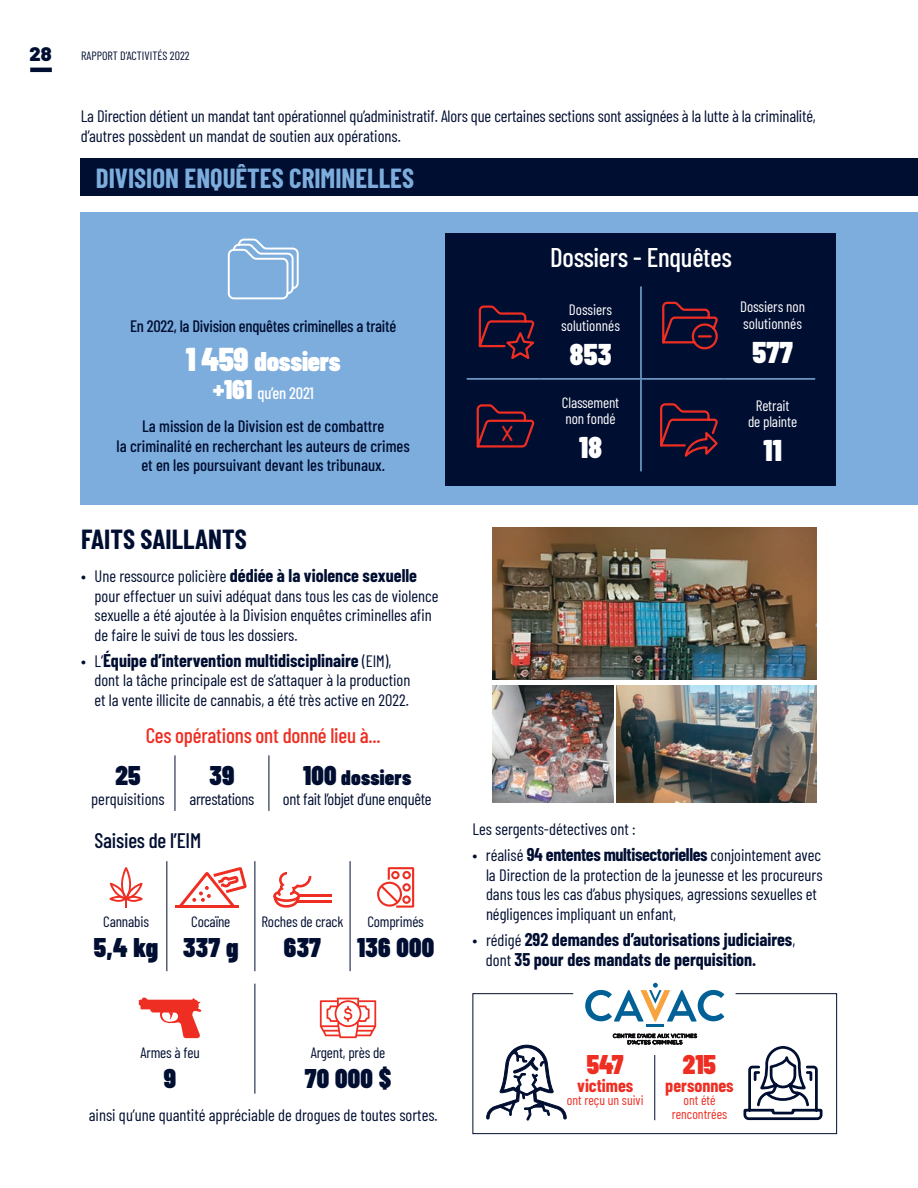
<style>
.page{position:relative;width:918px;height:1188px;background:#fff}
.page>*{position:absolute;margin:0;border:0;box-sizing:border-box;transform-origin:0 0}
.t1{font:900 30px "Barlow Condensed";letter-spacing:.01em;color:#fff}
.t2{font:900 27px "Barlow Condensed";letter-spacing:.01em;color:#000e31}
.t3{font:700 27px "Barlow Condensed";color:#7daddc}
.t4{font:500 27px "Barlow Condensed";letter-spacing:-.01em;color:#fff}
.t5{font:700 27px "Barlow Condensed";color:#000e31}
.t6{font:900 27px "Barlow Condensed";letter-spacing:-.01em;color:#fff}
.t7{font:900 27px "Barlow Condensed";color:#ee2e22}
.t8{font:500 21px "Barlow Condensed";letter-spacing:-.01em;color:#ee2e22}
.t9{font:500 21px "Barlow Condensed";letter-spacing:-.01em;color:#000e31}
.t10{font:900 21px "Barlow Condensed";letter-spacing:.01em;color:#000e31}
.t11{font:300 20.1px "Hiruko Pro Alternate";color:#ee2e22}
.t12{font:900 19.5px "Barlow";color:#000e31}
.t13{font:700 18px/19.5px "Barlow Condensed";color:#000e31}
.t14{font:700 18px "Barlow Condensed";letter-spacing:-.02em;color:#000e31}
.t15{font:700 18px "Barlow Condensed";color:#ee2e22}
.t16{font:16.5px/19.5px "Barlow Condensed";color:#000e31}
.t17{font:500 16.5px/33px "Barlow Condensed";color:#000e31;text-align:center}
.t18{font:16.5px "Barlow Condensed";letter-spacing:-.02em;color:#000e31}
.t19{font:15px/16.5px "Barlow Condensed";color:#fff;text-align:center}
.t20{font:15px "Barlow Condensed";letter-spacing:-.01em;color:#000e31}
.t21{font:13.5px/13.5px "Barlow Condensed";color:#ee2e22;text-align:center}
.t22{font:12px "Barlow Condensed";color:#000e31}
.s1{font-size:33px}
.s2{font-weight:900;font-size:27px;color:#fff}
.s3{color:#fff}
.s4{font-weight:400;font-size:16.5px}
.s5{font-size:27px}
</style>
<div class="page">
<hr style="left:30px;top:68px;width:22px;height:4px;background:#000e31">
<div style="left:81px;top:159px;width:837px;height:37px;background:#000e31"></div>
<div style="left:81px;top:213px;width:837px;height:292px;background:#7daddc"></div>
<div style="left:446px;top:233px;width:390px;height:253px;background:#000e31"></div>
<hr style="left:640px;top:286px;width:2px;height:92px;background:#7daddc">
<hr style="left:640px;top:380px;width:2px;height:91px;background:#7daddc">
<hr style="left:466px;top:378px;width:74px;height:2px;background:#7daddc">
<hr style="left:540px;top:378px;width:101px;height:2px;background:#7daddc">
<hr style="left:641px;top:378px;width:83px;height:2px;background:#7daddc">
<hr style="left:724px;top:378px;width:91px;height:2px;background:#7daddc">
<svg style="left:478px;top:305px;width:57px;height:54px"></svg>
<svg style="left:662px;top:301px;width:56px;height:49px"></svg>
<svg style="left:476px;top:404px;width:59px;height:44px"></svg>
<svg style="left:660px;top:403px;width:58px;height:54px"></svg>
<hr style="left:175px;top:755px;width:1px;height:56px;background:#000e31">
<hr style="left:269px;top:755px;width:1px;height:56px;background:#000e31">
<hr style="left:166px;top:861px;width:1px;height:110px;background:#000e31">
<hr style="left:255px;top:983px;width:1px;height:111px;background:#000e31">
<hr style="left:255px;top:861px;width:1px;height:110px;background:#000e31">
<hr style="left:350px;top:861px;width:1px;height:110px;background:#000e31">
<svg style="left:110px;top:867px;width:33px;height:41px"></svg>
<hr style="left:175px;top:905px;width:64px;height:3px;background:#ee2e22">
<svg style="left:179px;top:867px;width:68px;height:38px"></svg>
<hr style="left:296px;top:900px;width:36px;height:2px;background:#ee2e22">
<hr style="left:299px;top:894px;width:33px;height:3px;background:#ee2e22">
<svg style="left:273px;top:872px;width:38px;height:36px"></svg>
<svg style="left:377px;top:867px;width:37px;height:41px"></svg>
<svg style="left:139px;top:998px;width:63px;height:40px"></svg>
<svg style="left:320px;top:998px;width:56px;height:40px"></svg>
<img style="left:493px;top:528px;width:324px;height:152px">
<img style="left:493px;top:686px;width:120px;height:116px">
<img style="left:616px;top:686px;width:201px;height:116px">
<svg style="left:227px;top:238px;width:72px;height:62px"></svg>
<svg style="left:472px;top:993px;width:365px;height:141px"></svg>
<svg style="left:585px;top:983px;width:139px;height:43px"></svg>
<svg style="left:613px;top:1034px;width:84px;height:11px"></svg>
<svg style="left:742px;top:1016px;width:82px;height:105px"></svg>
<svg style="left:486px;top:1045px;width:81px;height:85px"></svg>
<hr style="left:654px;top:1055px;width:1px;height:65px;background:#000e31">
<p class="t12" style="left:29px;top:39px;width:24px">28</p>
<p class="t22" style="left:81px;top:47px;width:110px">RAPPORT D’ACTIVITÉS 2022</p>
<p class="t16" style="left:81px;top:105px;width:736px">La Direction détient un mandat tant opérationnel qu’administratif. Alors que certaines sections sont assignées à la lutte à la criminalité, d’autres possèdent un mandat de soutien aux opérations.</p>
<h2 class="t3" style="left:96px;top:159px;width:320px">DIVISION ENQUÊTES CRIMINELLES</h2>
<p class="t17" style="left:130px;top:309px;width:268px">En 2022, la Division enquêtes criminelles a traité</p>
<h2 class="t6" style="left:186px;top:342px;width:157px"><span class="s1">1 459</span> dossiers</h2>
<p class="t17" style="left:142px;top:375px;width:244px"><span class="s2">+161</span> <span class="s3">qu’en 2021<br></span>La mission de la Division est de combattre</p>
<p class="t17" style="left:117px;top:435px;width:295px;line-height:19.5px">la criminalité en recherchant les auteurs de crimes et en les poursuivant devant les tribunaux.</p>
<h2 class="t5" style="left:81px;top:520px;width:167px">FAITS SAILLANTS</h2>
<p class="t13" style="left:81px;top:565px;width:338px"><span class="s4">• Une ressource policière</span> dédiée à la violence sexuelle</p>
<p class="t16" style="left:95px;top:585px;width:345px">pour effectuer un suivi adéquat dans tous les cas de violence sexuelle a été ajoutée à la Division enquêtes criminelles afin de faire le suivi de tous les dossiers.</p>
<p class="t13" style="left:81px;top:650px;width:312px"><span class="s4">• L’</span>Équipe d’intervention multidisciplinaire <span class="s4">(EIM),</span></p>
<p class="t16" style="left:94px;top:670px;width:317px">dont la tâche principale est de s’attaquer à la production et la vente illicite de cannabis, a été très active en 2022.</p>
<p class="t8" style="left:146px;top:720px;width:236px">Ces opérations ont donné lieu à...</p>
<h2 class="t2" style="left:115px;top:757px;width:27px">25</h2>
<p class="t16" style="left:91px;top:788px;width:75px">perquisitions</p>
<p class="t10" style="left:303px;top:763px;width:110px"><span class="s5">100</span> dossiers</p>
<p class="t18" style="left:283px;top:787px;width:150px">ont fait l’objet d’une enquête</p>
<h2 class="t2" style="left:210px;top:757px;width:26px">39</h2>
<p class="t18" style="left:190px;top:787px;width:66px">arrestations</p>
<p class="t9" style="left:94px;top:826px;width:108px">Saisies de l’EIM</p>
<p class="t20" style="left:103px;top:911px;width:47px">Cannabis</p>
<h2 class="t2" style="left:94px;top:928px;width:66px">5,4 kg</h2>
<p class="t20" style="left:191px;top:911px;width:41px">Cocaïne</p>
<h2 class="t2" style="left:183px;top:928px;width:57px">337 g</h2>
<p class="t20" style="left:261px;top:911px;width:83px">Roches de crack</p>
<h2 class="t2" style="left:284px;top:928px;width:38px">637</h2>
<p class="t20" style="left:367px;top:911px;width:58px">Comprimés</p>
<h2 class="t2" style="left:357px;top:928px;width:79px">136 000</h2>
<p class="t20" style="left:140px;top:1042px;width:61px">Armes à feu</p>
<h2 class="t2" style="left:164px;top:1059px;width:14px">9</h2>
<p class="t20" style="left:311px;top:1042px;width:76px">Argent, près de</p>
<h2 class="t2" style="left:305px;top:1059px;width:88px">70 000 $</h2>
<p class="t16" style="left:89px;top:1104px;width:350px">ainsi qu’une quantité appréciable de drogues de toutes sortes.</p>
<p class="t11" style="left:501px;top:422px;width:13px">X</p>
<h2 class="t4" style="left:550px;top:238px;width:183px">Dossiers - Enquêtes</h2>
<p class="t19" style="left:561px;top:300px;width:60px">Dossiers solutionnés</p>
<h1 class="t1" style="left:570px;top:333px;width:43px">853</h1>
<p class="t19" style="left:740px;top:298px;width:67px;text-align:left">Dossiers non solutionnés</p>
<h1 class="t1" style="left:752px;top:331px;width:42px">577</h1>
<p class="t19" style="left:562px;top:393px;width:59px;text-align:left">Classement non fondé</p>
<h1 class="t1" style="left:579px;top:426px;width:24px">18</h1>
<p class="t19" style="left:748px;top:396px;width:51px">Retrait de plainte</p>
<h1 class="t1" style="left:763px;top:429px;width:20px">11</h1>
<p class="t16" style="left:472px;top:818px;width:165px">Les sergents-détectives ont :</p>
<p class="t14" style="left:472px;top:842px;width:350px"><span class="s4">• réalisé</span> 94 ententes multisectorielles <span class="s4">conjointement avec</span></p>
<p class="t16" style="left:486px;top:864px;width:338px">la Direction de la protection de la jeunesse et les procureurs dans tous les cas d’abus physiques, agressions sexuelles et négligences impliquant un enfant,</p>
<p class="t13" style="left:486px;top:929px;width:311px;text-indent:-13px"><span class="s4">• rédigé</span> 292 demandes d’autorisations judiciaires<span class="s4">, dont</span> 35 pour des mandats de perquisition.</p>
<h2 class="t7" style="left:587px;top:1045px;width:38px">547</h2>
<p class="t15" style="left:577px;top:1073px;width:58px">victimes</p>
<p class="t21" style="left:567px;top:1093px;width:78px">ont reçu un suivi</p>
<h2 class="t7" style="left:683px;top:1045px;width:35px">215</h2>
<p class="t15" style="left:665px;top:1073px;width:70px">personnes</p>
<p class="t21" style="left:672px;top:1093px;width:57px">ont été rencontrées</p>
</div>
